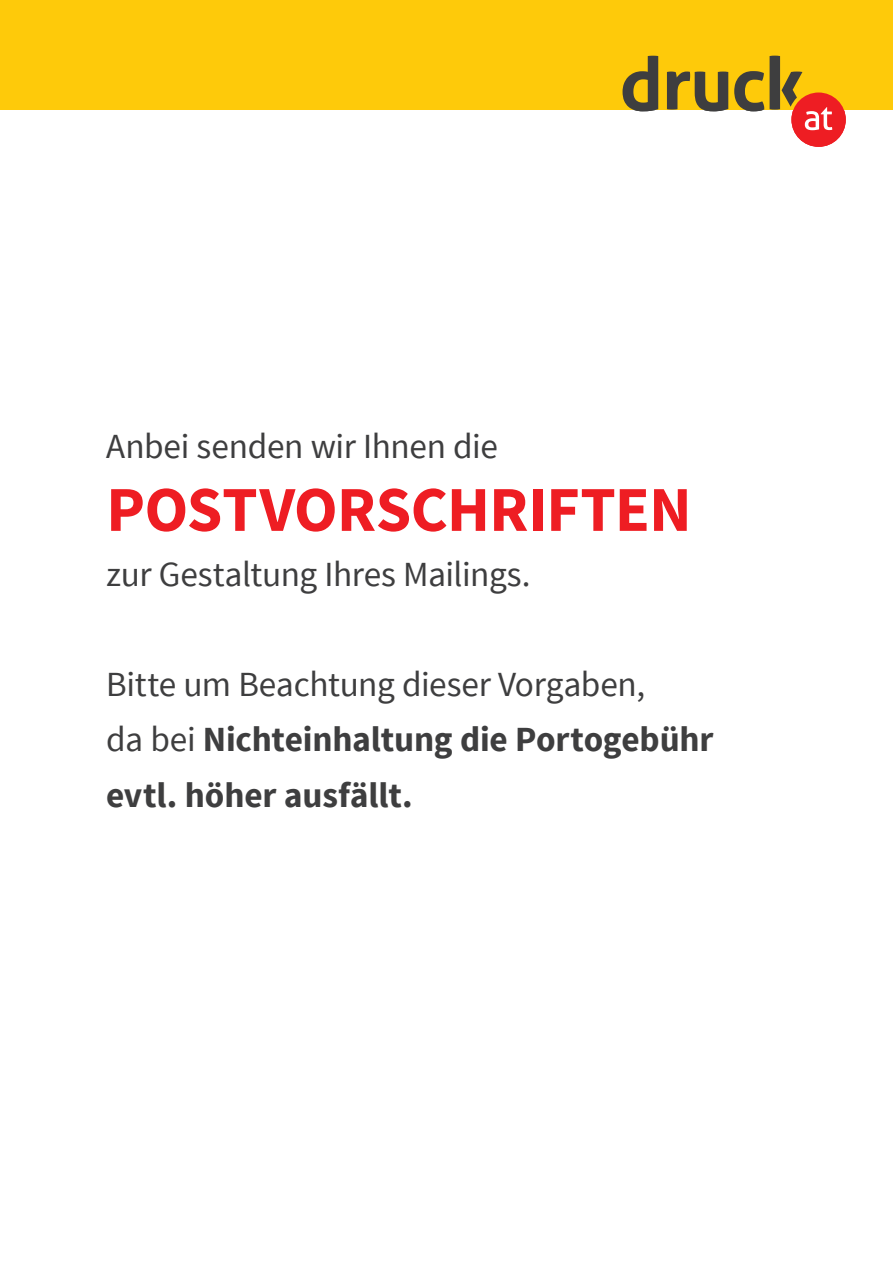
<style>
.page{position:relative;width:893px;height:1263px;background:#fff}
.page>*{position:absolute;margin:0;border:0;box-sizing:border-box;transform-origin:0 0}
.t1{font:700 63.9px "Source Sans Pro";letter-spacing:-.01em;color:#ee1d23}
.t2{font:35.25px "Source Sans Pro";letter-spacing:-.01em;color:#3e3e3f}
.t3{font:700 35.25px "Source Sans Pro";letter-spacing:-.005em;color:#3e3e3f}
.s1{font-weight:400}
</style>
<div class="page">
<div style="left:0;top:0;width:893px;height:109px;background:#feca0a"></div>
<div style="left:791px;top:93px;width:55px;height:54px;background:#ee1d23;border-radius:50%"></div>
<svg style="left:622px;top:56px;width:210px;height:74px"></svg>
<p class="t2" style="left:106px;top:424px;width:393px">Anbei senden wir Ihnen die</p>
<p class="t1" style="left:106px;top:469px;width:587px">POSTVORSCHRIFTEN</p>
<p class="t2" style="left:106px;top:552px;width:426px">zur Gestaltung Ihres Mailings.</p>
<p class="t2" style="left:106px;top:663px;width:540px">Bitte um Beachtung dieser Vorgaben,</p>
<p class="t3" style="left:106px;top:717px;width:609px"><span class="s1">da bei</span> Nichteinhaltung die Portogebühr</p>
<p class="t3" style="left:106px;top:772px;width:308px">evtl. höher ausfällt.</p>
</div>
